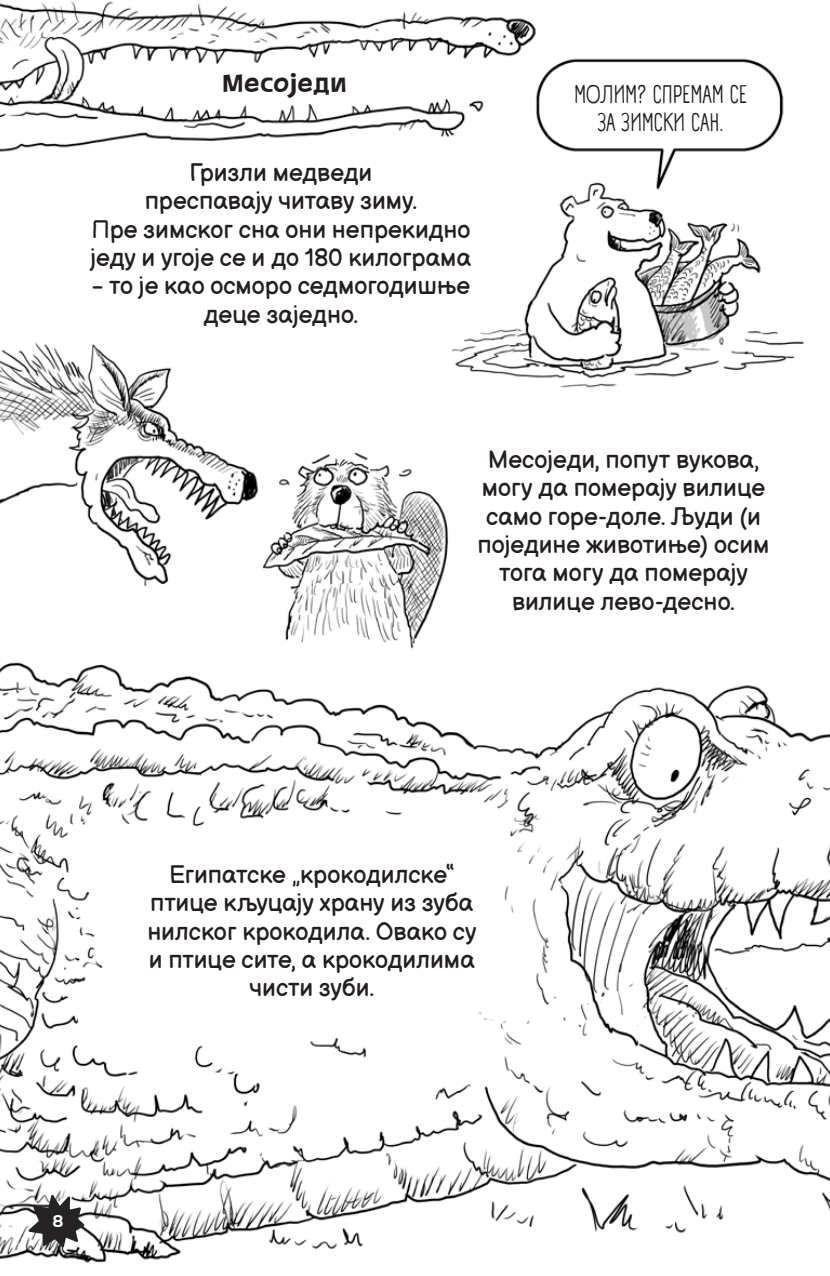
<style>
.page{position:relative;width:830px;height:1276px;background:#fff}
.page>*{position:absolute;margin:0;border:0;box-sizing:border-box;transform-origin:0 0}
.t1{font:27px "MEXE";letter-spacing:.04em;color:#231f20}
.t2{font:24.75px/28.3px "Balsamiq Sans";color:#231f20;text-align:center}
.t3{font:24.75px/28.1px "Panforte Pro";color:#231f20;text-align:center;scale:.9 1}
.t4{font:18.22px "MEXE";color:#fff;scale:1.11 1}
</style>
<div class="page">
<img style="left:0;top:1px;width:829px;height:1262px">
<svg style="left:25px;top:1190px;width:62px;height:61px"></svg>
<p class="t1" style="left:222px;top:67px;width:126px">Месоједи</p>
<p class="t2" style="left:90px;top:157px;width:382px">Гризли медведи<br>преспавају читаву зиму.<br>Пре зимског сна они непрекидно једу и угоје се и до 180 килограма</p>
<p class="t2" style="left:92px;top:270px;width:379px">– то је као осморо седмогодишње деце заједно.</p>
<p class="t3" style="left:574px;top:81px;width:194px">МОЛИМ? СПРЕМАМ СЕ<br>ЗА ЗИМСКИ САН.</p>
<p class="t2" style="left:477px;top:444px;width:293px">Месоједи, попут вукова, могу да померају вилице само горе-доле. Људи (и поједине животиње) осим тога могу да померају вилице лево-десно.</p>
<p class="t4" style="left:53px;top:1210px;width:11px">8</p>
<p class="t2" style="left:147px;top:859px;width:330px">Египатске „крокодилске“ птице кљуцају храну из зуба нилског крокодила. Овако су и птице сите, а крокодилима чисти зуби.</p>
</div>
